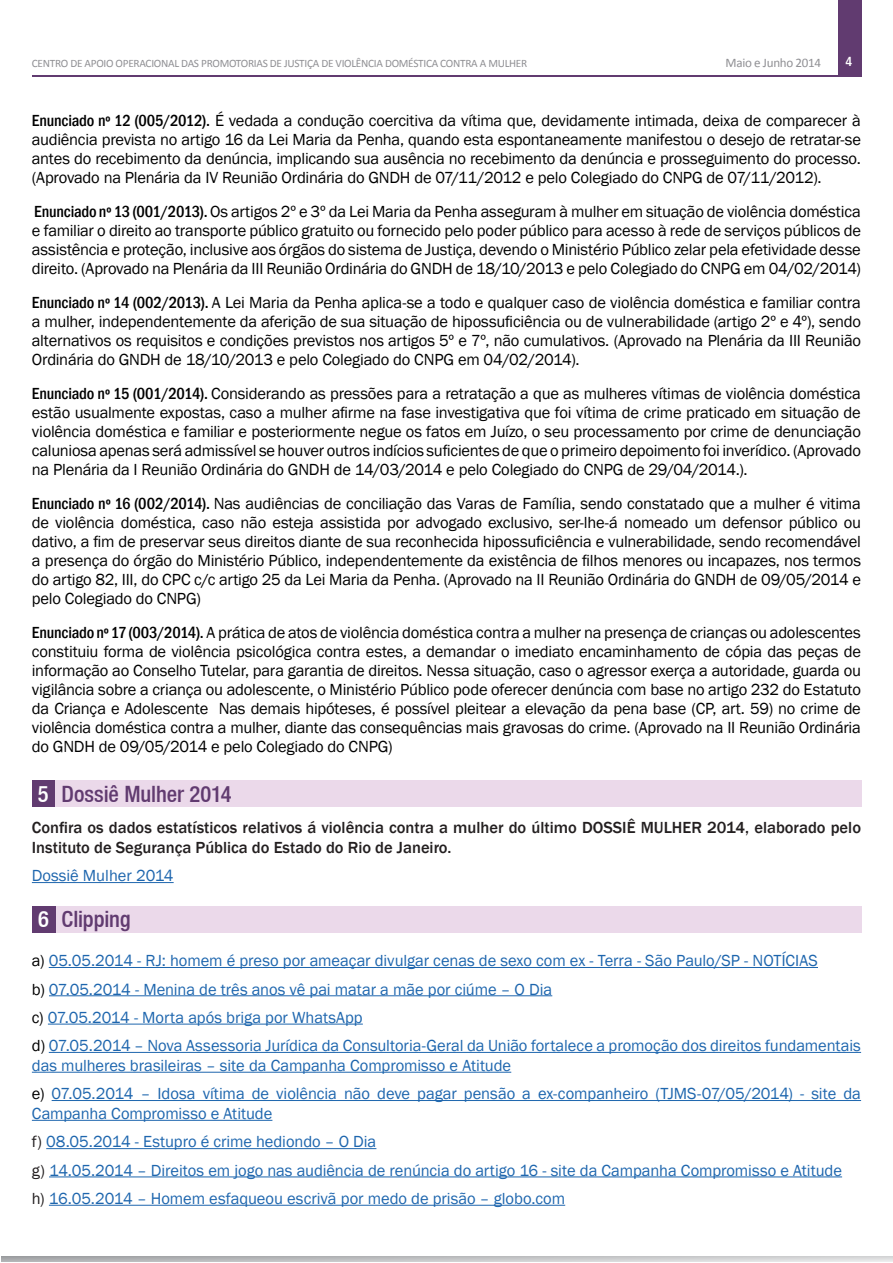
<style>
.page{position:relative;width:893px;height:1263px;background:#fff}
.page>*{position:absolute;margin:0;border:0;box-sizing:border-box;transform-origin:0 0}
.caixa_texto_corrido{font:500 condensed 22.5px "Helvetica Neue LT";letter-spacing:-.005em;color:#613b70}
.caixa_texto_corrido-2{font:500 condensed 22.5px "Helvetica Neue LT";color:#fff}
.t1{font:16.5px/19px "Franklin Gothic";letter-spacing:-.015em;color:#000;text-align:justify}
.caixa_texto_corrido-3{font:16.5px/19.8px "Franklin Gothic";letter-spacing:-.005em;color:#1e66ae}
.texto_corrido_cinza{font:16.5px "Franklin Gothic";letter-spacing:-.005em;color:#1e66ae}
.caixa_texto_corrido-4{font:500 16.5px/19.8px "Franklin Gothic";color:#231f20}
.t2{font:13.05px "Calibri";letter-spacing:-.025em;color:#909094}
.t3{font:700 condensed 13.05px "Frutiger LT";color:#fff}
.t4{font:11.25px "Calibri";letter-spacing:-.025em;color:#909094}
.s1{font-weight:500;font-stretch:condensed}
.s2{color:#fff}
.s3{color:#000}
.s4{color:#231f20}
</style>
<div class="page">
<svg style="left:1px;top:1256px;width:891px;height:6px;background:#c3c4c6"></svg>
<hr style="left:32px;top:882px;width:142px;height:1px;background:#1e66ae">
<hr style="left:49px;top:967px;width:769px;height:1px;background:#1e66ae">
<hr style="left:49px;top:995px;width:503px;height:1px;background:#1e66ae">
<hr style="left:48px;top:1024px;width:315px;height:1px;background:#1e66ae">
<hr style="left:49px;top:1052px;width:812px;height:1px;background:#1e66ae">
<hr style="left:32px;top:1072px;width:479px;height:1px;background:#1e66ae">
<hr style="left:52px;top:1100px;width:809px;height:1px;background:#1e66ae">
<hr style="left:32px;top:1120px;width:240px;height:1px;background:#1e66ae">
<hr style="left:46px;top:1148px;width:330px;height:1px;background:#1e66ae">
<hr style="left:49px;top:1176px;width:793px;height:1px;background:#1e66ae">
<hr style="left:49px;top:1205px;width:516px;height:1px;background:#1e66ae">
<div style="left:32px;top:780px;width:829px;height:26px;background:#ebd9ea"></div>
<div style="left:32px;top:780px;width:23px;height:27px;background:#613b70"></div>
<div style="left:32px;top:906px;width:829px;height:26px;background:#ebd9ea"></div>
<div style="left:32px;top:906px;width:23px;height:26px;background:#613b70"></div>
<div style="left:838px;top:0;width:23px;height:76px;background:#613b70"></div>
<hr style="left:32px;top:75px;width:829px;height:2px;background:#613b70">
<p class="t4" style="left:32px;top:56px;width:497px">CENTRO DE APOIO OPERACIONAL DAS PROMOTORIAS DE JUSTIÇA DE VIOLÊNCIA DOMÉSTICA CONTRA A MULHER</p>
<p class="t2" style="left:726px;top:54px;width:97px">Maio e Junho 2014</p>
<p class="t3" style="left:845px;top:54px;width:8px">4</p>
<p class="t1" style="left:32px;top:112px;width:831px"><span class="s1">Enunciado nº 12 (005/2012).</span> É vedada a condução coercitiva da vítima que, devidamente intimada, deixa de comparecer à audiência prevista no artigo 16 da Lei Maria da Penha, quando esta espontaneamente manifestou o desejo de retratar-se antes do recebimento da denúncia, implicando sua ausência no recebimento da denúncia e prosseguimento do processo. (Aprovado na Plenária da IV Reunião Ordinária do GNDH de 07/11/2012 e pelo Colegiado do CNPG de 07/11/2012).</p>
<p class="t1" style="left:32px;top:203px;width:831px"><span class="s1">Enunciado nº 13 (001/2013).</span> Os artigos 2º e 3º da Lei Maria da Penha asseguram à mulher em situação de violência doméstica e familiar o direito ao transporte público gratuito ou fornecido pelo poder público para acesso à rede de serviços públicos de assistência e proteção, inclusive aos órgãos do sistema de Justiça, devendo o Ministério Público zelar pela efetividade desse direito. (Aprovado na Plenária da III Reunião Ordinária do GNDH de 18/10/2013 e pelo Colegiado do CNPG em 04/02/2014)</p>
<p class="t1" style="left:32px;top:293px;width:831px"><span class="s1">Enunciado nº 14 (002/2013).</span> A Lei Maria da Penha aplica-se a todo e qualquer caso de violência doméstica e familiar contra a mulher, independentemente da aferição de sua situação de hipossuficiência ou de vulnerabilidade (artigo 2º e 4º), sendo alternativos os requisitos e condições previstos nos artigos 5º e 7º, não cumulativos. (Aprovado na Plenária da III Reunião Ordinária do GNDH de 18/10/2013 e pelo Colegiado do CNPG em 04/02/2014).</p>
<p class="t1" style="left:32px;top:384px;width:831px"><span class="s1">Enunciado nº 15 (001/2014).</span> Considerando as pressões para a retratação a que as mulheres vítimas de violência doméstica estão usualmente expostas, caso a mulher afirme na fase investigativa que foi vítima de crime praticado em situação de violência doméstica e familiar e posteriormente negue os fatos em Juízo, o seu processamento por crime de denunciação caluniosa apenas será admissível se houver outros indícios suficientes de que o primeiro depoimento foi inverídico. (Aprovado na Plenária da I Reunião Ordinária do GNDH de 14/03/2014 e pelo Colegiado do CNPG de 29/04/2014.).</p>
<p class="t1" style="left:32px;top:494px;width:831px"><span class="s1">Enunciado nº 16 (002/2014).</span> Nas audiências de conciliação das Varas de Família, sendo constatado que a mulher é vitima de violência doméstica, caso não esteja assistida por advogado exclusivo, ser-lhe-á nomeado um defensor público ou dativo, a fim de preservar seus direitos diante de sua reconhecida hipossuficiência e vulnerabilidade, sendo recomendável a presença do órgão do Ministério Público, independentemente da existência de filhos menores ou incapazes, nos termos do artigo 82, III, do CPC c/c artigo 25 da Lei Maria da Penha. (Aprovado na II Reunião Ordinária do GNDH de 09/05/2014 e pelo Colegiado do CNPG)</p>
<p class="t1" style="left:32px;top:623px;width:831px"><span class="s1">Enunciado nº 17 (003/2014).</span> A prática de atos de violência doméstica contra a mulher na presença de crianças ou adolescentes constituiu forma de violência psicológica contra estes, a demandar o imediato encaminhamento de cópia das peças de informação ao Conselho Tutelar, para garantia de direitos. Nessa situação, caso o agressor exerça a autoridade, guarda ou vigilância sobre a criança ou adolescente, o Ministério Público pode oferecer denúncia com base no artigo 232 do Estatuto da Criança e Adolescente Nas demais hipóteses, é possível pleitear a elevação da pena base (CP, art. 59) no crime de violência doméstica contra a mulher, diante das consequências mais gravosas do crime. (Aprovado na II Reunião Ordinária do GNDH de 09/05/2014 e pelo Colegiado do CNPG)</p>
<p class="caixa_texto_corrido" style="left:38px;top:780px;width:195px"><span class="s2">5</span> Dossiê Mulher 2014</p>
<p class="caixa_texto_corrido-4" style="left:32px;top:818px;width:831px">Confira os dados estatísticos relativos á violência contra a mulher do último DOSSIÊ MULHER 2014, elaborado pelo<br>Instituto de Segurança Pública do Estado do Rio de Janeiro.</p>
<p class="caixa_texto_corrido-3" style="left:32px;top:866px;width:143px">Dossiê Mulher 2014</p>
<p class="caixa_texto_corrido-2" style="left:38px;top:906px;width:12px">6</p>
<p class="caixa_texto_corrido" style="left:62px;top:906px;width:70px">Clipping</p>
<p class="caixa_texto_corrido-3" style="left:32px;top:951px;width:787px"><span class="s3">a)</span> 05.05.2014 - RJ: homem é preso por ameaçar divulgar cenas de sexo com ex - Terra - São Paulo/SP - NOTÍCIAS</p>
<p class="caixa_texto_corrido-3" style="left:32px;top:979px;width:522px"><span class="s3">b)</span> 07.05.2014 - Menina de três anos vê pai matar a mãe por ciúme – O Dia</p>
<p class="caixa_texto_corrido-3" style="left:32px;top:1008px;width:332px"><span class="s3">c)</span> 07.05.2014 - Morta após briga por WhatsApp</p>
<p class="caixa_texto_corrido-3" style="left:32px;top:1036px;width:830px"><span class="s3">d)</span> 07.05.2014 – Nova Assessoria Jurídica da Consultoria-Geral da União fortalece a promoção dos direitos fundamentais das mulheres brasileiras – site da Campanha Compromisso e Atitude</p>
<p class="caixa_texto_corrido-3" style="left:32px;top:1084px;width:831px"><span class="s3">e)</span> 07.05.2014 – Idosa vítima de violência não deve pagar pensão a ex-companheiro (TJMS-07/05/2014) - site da<br>Campanha Compromisso e Atitude</p>
<p class="texto_corrido_cinza" style="left:32px;top:1132px;width:346px"><span class="s4">f)</span> 08.05.2014 - Estupro é crime hediondo – O Dia</p>
<p class="texto_corrido_cinza" style="left:32px;top:1160px;width:812px"><span class="s4">g)</span> 14.05.2014 – Direitos em jogo nas audiência de renúncia do artigo 16 - site da Campanha Compromisso e Atitude</p>
<p class="texto_corrido_cinza" style="left:32px;top:1188px;width:535px"><span class="s4">h)</span> 16.05.2014 – Homem esfaqueou escrivã por medo de prisão – globo.com</p>
</div>
